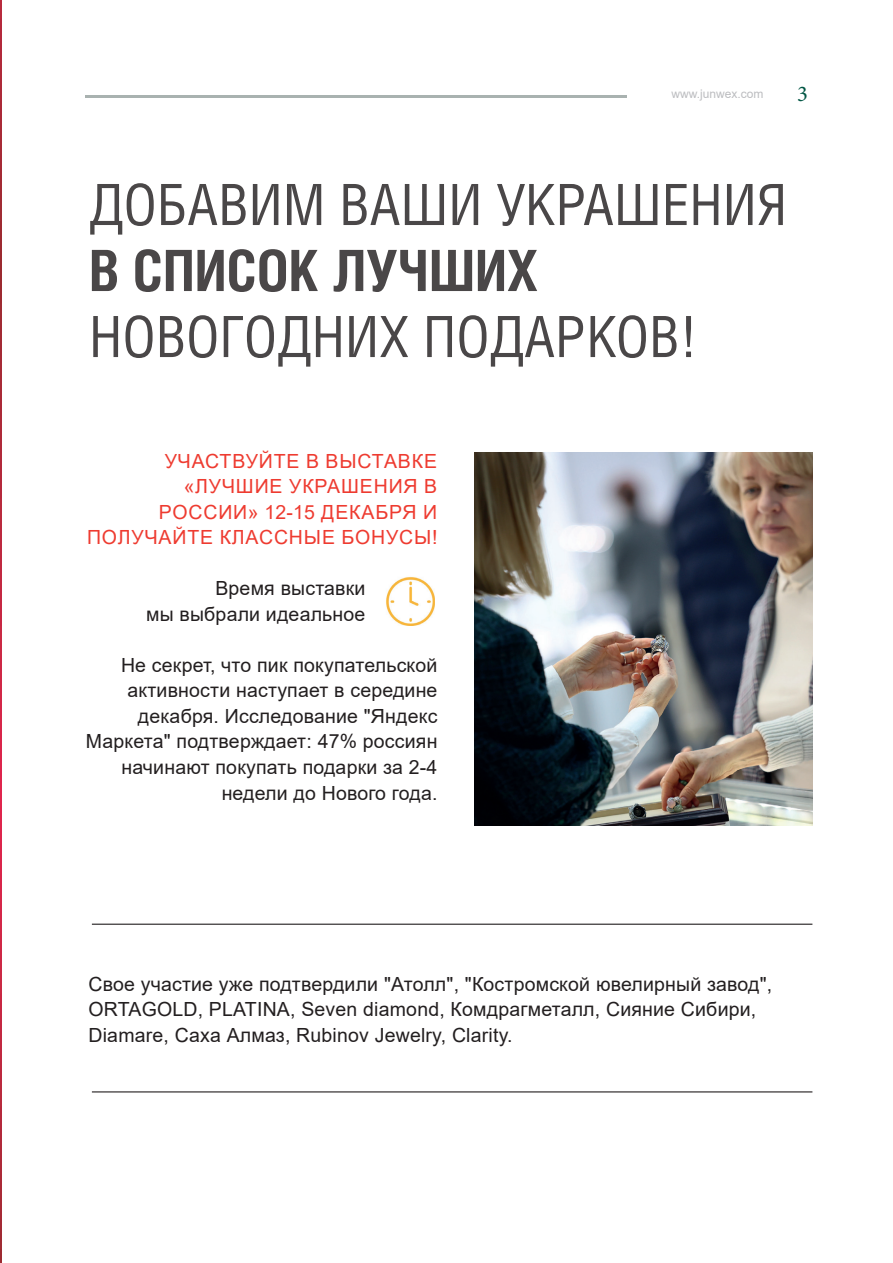
<style>
.page{position:relative;width:893px;height:1263px;background:#fff}
.page>*{position:absolute;margin:0;border:0;box-sizing:border-box;transform-origin:0 0}
.t1{font:57px "Helios Cond C";color:#231f20}
.t2{font:700 57px "Helios Cond C";color:#231f20}
.t3{font:22.5px "Minion Pro";color:#035745}
.t4{font:19.5px/25.5px "Arial";letter-spacing:.01em;color:#231f20;text-align:right}
.t5{font:19.5px/25.5px "Arial";letter-spacing:.045em;color:#ee3b30;text-align:right}
.t6{font:12px "Arial";color:#bcbdc0}
</style>
<div class="page">
<svg style="left:0;top:0;width:1px;height:1263px"></svg>
<img style="left:386px;top:577px;width:49px;height:49px">
<img style="left:474px;top:452px;width:338px;height:373px">
<hr style="left:92px;top:924px;width:720px;height:1px;background:#231f20">
<hr style="left:92px;top:1091px;width:720px;height:1px;background:#231f20">
<hr style="left:86px;top:95px;width:541px;height:2px;background:#657572">
<p class="t6" style="left:671px;top:86px;width:94px">www.junwex.com</p>
<p class="t3" style="left:797px;top:79px;width:12px">3</p>
<h1 class="t1" style="left:89px;top:171px;width:700px">ДОБАВИМ ВАШИ УКРАШЕНИЯ</h1>
<h1 class="t2" style="left:89px;top:237px;width:451px">В СПИСОК ЛУЧШИХ</h1>
<h1 class="t1" style="left:89px;top:303px;width:610px">НОВОГОДНИХ ПОДАРКОВ!</h1>
<p class="t5" style="left:87px;top:448px;width:352px">УЧАСТВУЙТЕ В ВЫСТАВКЕ «ЛУЧШИЕ УКРАШЕНИЯ В<br>РОССИИ» 12-15 ДЕКАБРЯ И<br>ПОЛУЧАЙТЕ КЛАССНЫЕ БОНУСЫ!</p>
<p class="t4" style="left:146px;top:576px;width:221px">Время выставки<br>мы выбрали идеальное</p>
<p class="t4" style="left:86px;top:652px;width:353px">Не секрет, что пик покупательской активности наступает в середине декабря. Исследование "Яндекс<br>Маркета" подтверждает: 47% россиян начинают покупать подарки за 2-4 недели до Нового года.</p>
<p class="t4" style="left:88px;top:971px;width:685px;text-align:left">Свое участие уже подтвердили "Атолл", "Костромской ювелирный завод",<br>ORTAGOLD, PLATINA, Seven diamond, Комдрагметалл, Сияние Сибири,<br>Diamare, Саха Алмаз, Rubinov Jewelry, Clarity.</p>
</div>
